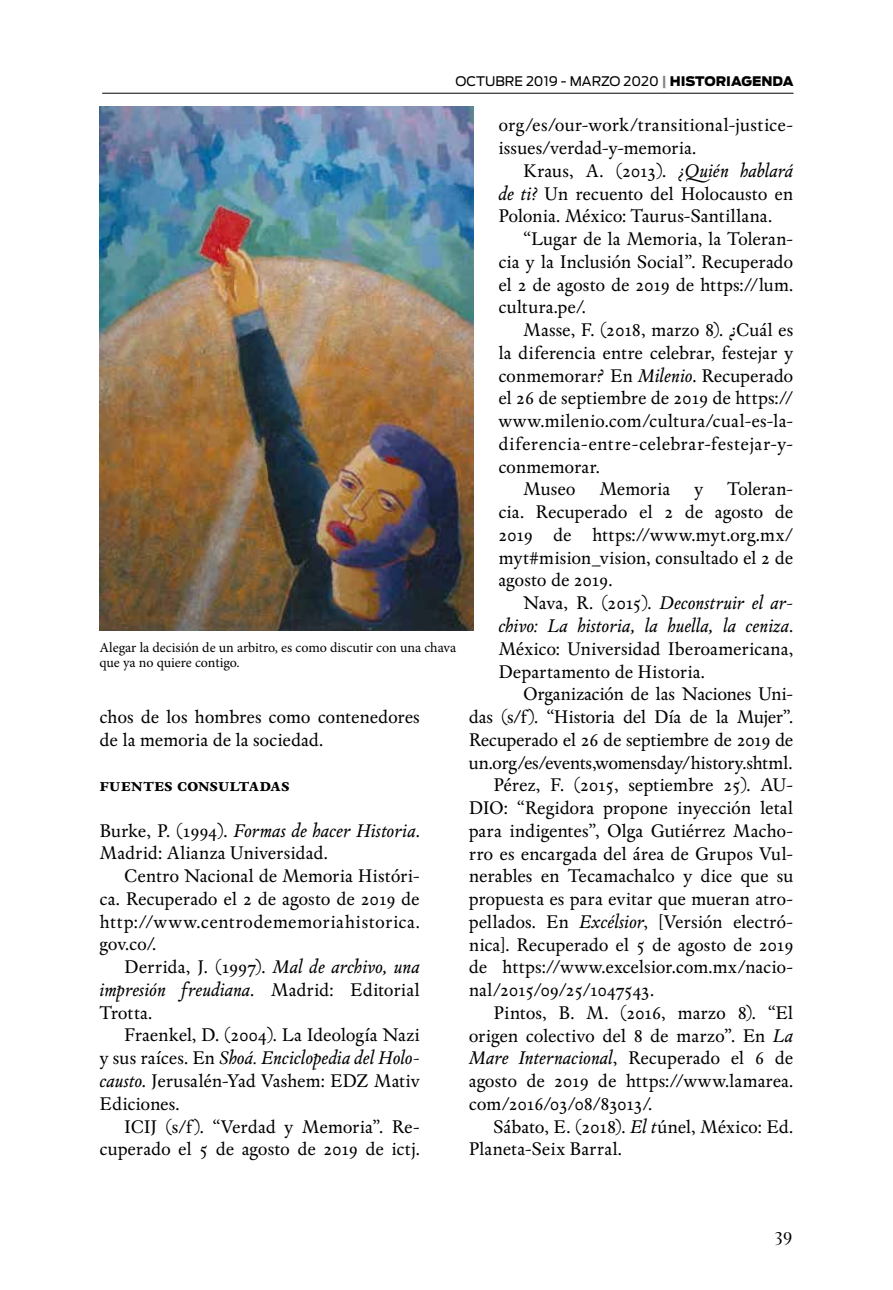
<style>
.page{position:relative;width:893px;height:1290px;background:#fff}
.page>*{position:absolute;margin:0;border:0;box-sizing:border-box;transform-origin:0 0}
.t1{font:21px "Wessex";color:#000}
.t2{font:19.25px/22.8px "Espinosa Nova";letter-spacing:-.01em;color:#000;text-align:justify}
.t3{font:italic 19.25px "Espinosa Nova";letter-spacing:-.01em;color:#000}
.t4{font:19.25px "Espinosa Nova";letter-spacing:-.03em;color:#000}
.t5{font:700 19.25px "Espinosa Nova";letter-spacing:.005em;color:#000}
.t6{font:14px/15.8px "Minion Pro";color:#000}
.t7{font:13.12px "Antenna";color:#000}
.s1{font-weight:700;color:#808285}
.s2{font-weight:900}
.s3{font-style:italic}
.s4{font-style:normal}
</style>
<div class="page">
<hr style="left:102px;top:93px;width:691px;height:1px;background:#000">
<img style="left:100px;top:107px;width:374px;height:524px">
<p class="t7" style="left:455px;top:73px;width:339px">OCTUBRE 2019 - MARZO 2020 <span class="s1">|</span> <span class="s2">HISTORIAGENDA</span></p>
<p class="t6" style="left:100px;top:639px;width:358px">Alegar la decisión de un arbitro, es como discutir con una chava que ya no quiere contigo.</p>
<p class="t2" style="left:100px;top:706px;width:322px">chos de los hombres como contenedores de la memoria de la sociedad.</p>
<p class="t5" style="left:100px;top:774px;width:191px">fuentes consultadas</p>
<p class="t2" style="left:100px;top:820px;width:322px">Burke, P. (1994). <span class="s3">Formas de hacer Historia</span>.<br>Madrid: Alianza Universidad.</p>
<p class="t2" style="left:100px;top:865px;width:322px;text-indent:25px">Centro Nacional de Memoria Históri&shy;ca. Recuperado el 2 de agosto de 2019 de http://www.centrodememoriahistorica. gov.co/.</p>
<p class="t2" style="left:100px;top:956px;width:322px;text-indent:25px">Derrida, J. (1997). <span class="s3">Mal de archivo, una impresión freudiana</span>. Madrid: Editorial Trotta.</p>
<p class="t2" style="left:100px;top:1024px;width:322px;text-indent:25px">Fraenkel, D. (2004). La Ideología Nazi y sus raíces. En <span class="s3">Shoá. Enciclopedia del Holo&shy;causto</span>. Jerusalén-Yad Vashem: EDZ Mativ Ediciones.</p>
<p class="t2" style="left:100px;top:1115px;width:322px;text-align:right">ICIJ (s/f). “Verdad y Memoria”. Re&shy;cuperado el 5 de agosto de 2019 de ictj.</p>
<p class="t2" style="left:498px;top:114px;width:297px">org/es/our-work/transitional-justice&shy;issues/verdad-y-memoria.</p>
<p class="t2" style="left:498px;top:160px;width:297px;text-indent:25px">Kraus, A. (2013). <span class="s3">¿Quién hablará de ti?</span> Un recuento del Holocausto en Polonia. México: Taurus-Santillana.</p>
<p class="t2" style="left:498px;top:228px;width:297px;text-indent:25px">“Lugar de la Memoria, la Toleran&shy;cia y la Inclusión Social”. Recuperado el 2 de agosto de 2019 de https://lum. cultura.pe/.</p>
<p class="t2" style="left:498px;top:319px;width:297px;text-indent:25px">Masse, F. (2018, marzo 8). ¿Cuál es la diferencia entre celebrar, festejar y conmemorar? En <span class="s3">Milenio</span>. Recuperado el 26 de septiembre de 2019 de https:// www.milenio.com/cultura/cual-es-la&shy;diferencia-entre-celebrar-festejar-y&shy;conmemorar.</p>
<p class="t2" style="left:498px;top:478px;width:297px;text-indent:25px">Museo Memoria y Toleran&shy;cia. Recuperado el 2 de agosto de 2019 de https://www.myt.org.mx/ myt#mision_vision, consultado el 2 de agosto de 2019.</p>
<p class="t2" style="left:498px;top:592px;width:297px;text-indent:25px">Nava, R. (2015). <span class="s3">Deconstruir el ar&shy;chivo: La historia, la huella, la ceniza</span>.<br>México: Universidad Iberoamericana, Departamento de Historia.</p>
<p class="t2" style="left:523px;top:683px;width:272px">Organización de las Naciones Uni-</p>
<p class="t2" style="left:469px;top:706px;width:326px">das (s/f). “Historia del Día de la Mujer”.</p>
<p class="t2" style="left:469px;top:729px;width:326px">Recuperado el 26 de septiembre de 2019 de</p>
<p class="t2" style="left:469px;top:751px;width:325px">un.org/es/events,womensday/history.shtml.</p>
<p class="t2" style="left:494px;top:774px;width:301px">Pérez, F. (2015, septiembre 25). AU-</p>
<p class="t2" style="left:469px;top:797px;width:326px">DIO: “Regidora propone inyección letal</p>
<p class="t2" style="left:469px;top:820px;width:326px">para indigentes”, Olga Gutiérrez Macho-</p>
<p class="t2" style="left:469px;top:842px;width:326px">rro es encargada del área de Grupos Vul-</p>
<p class="t2" style="left:469px;top:865px;width:326px">nerables en Tecamachalco y dice que su</p>
<p class="t2" style="left:469px;top:888px;width:326px">propuesta es para evitar que mueran atro-</p>
<p class="t2" style="left:469px;top:911px;width:326px">pellados. En <span class="s3">Excélsior</span>, [Versión electró-</p>
<p class="t2" style="left:469px;top:933px;width:326px">nica]. Recuperado el 5 de agosto de 2019</p>
<p class="t2" style="left:469px;top:956px;width:326px">de https://www.excelsior.com.mx/nacio-</p>
<p class="t2" style="left:469px;top:979px;width:187px">nal/2015/09/25/1047543.</p>
<p class="t2" style="left:494px;top:1002px;width:301px">Pintos, B. M. (2016, marzo 8). “El</p>
<p class="t2" style="left:469px;top:1024px;width:326px">origen colectivo del 8 de marzo”. En <span class="s3">La</span></p>
<p class="t3" style="left:469px;top:1047px;width:326px">Mare Internacional<span class="s4">, Recuperado el 6 de</span></p>
<p class="t2" style="left:469px;top:1070px;width:326px">agosto de 2019 de https://www.lamarea.</p>
<p class="t4" style="left:469px;top:1093px;width:185px">com/2016/03/08/83013/.</p>
<p class="t2" style="left:494px;top:1115px;width:301px">Sábato, E. (2018). <span class="s3">El t</span>únel, México: Ed.</p>
<p class="t2" style="left:469px;top:1138px;width:155px">Planeta-Seix Barral.</p>
<p class="t1" style="left:775px;top:1223px;width:19px">39</p>
</div>
